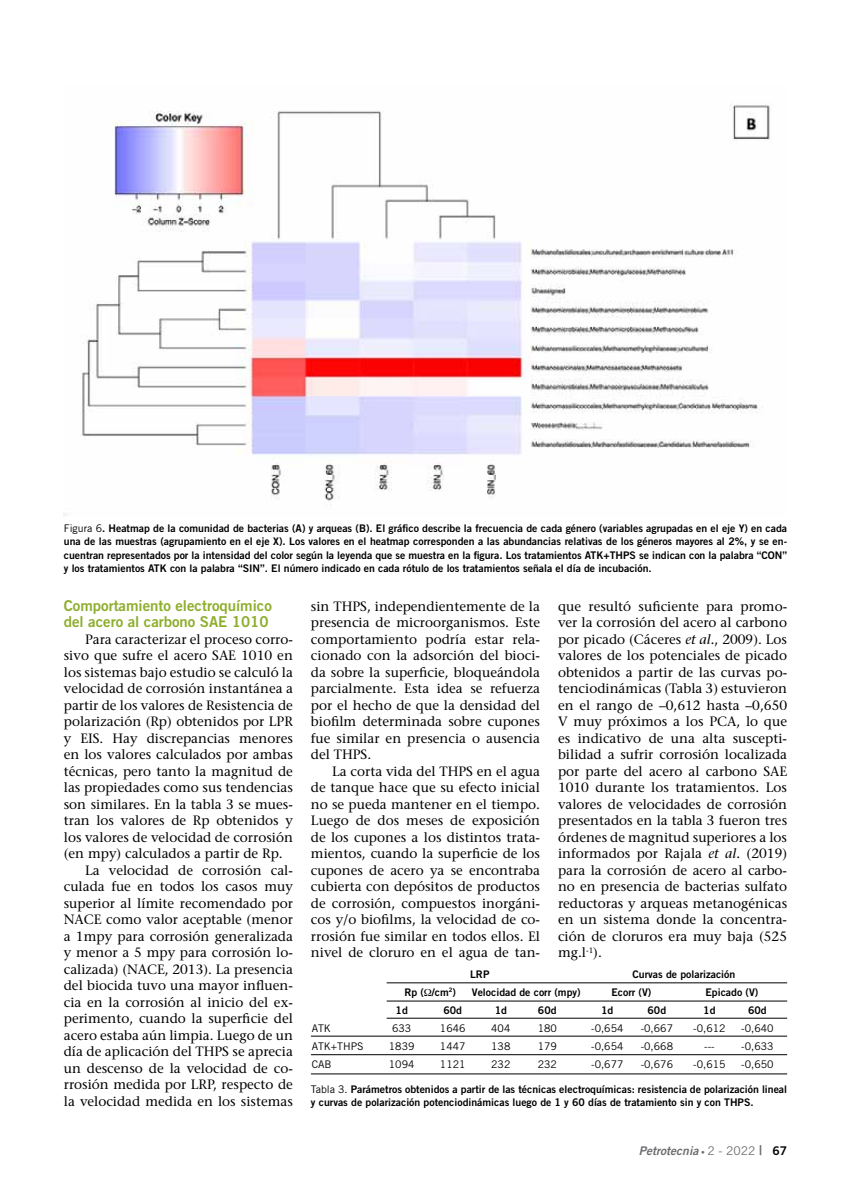
<style>
.page{position:relative;width:851px;height:1191px;background:#fff}
.page>*{position:absolute;margin:0;border:0;box-sizing:border-box;transform-origin:0 0}
.t1{font:15px/16.5px "Trade Gothic Bold Two";color:#8eae2d}
.t2{font:13.5px/16.5px "Stone Serif";color:#000;text-align:justify}
.t3{font:italic 12px "Trade Gothic Bold Two";color:#6d6e71}
.t4{font:10.5px/13.5px "Trade Gothic Bold Two";color:#000;text-align:justify}
.t5{font:10.5px "Trade Gothic";color:#000}
.s1{font-family:"Trade Gothic"}
.s2{font-style:italic}
.s3{font-style:normal;font-size:7.5px}
.s4{font-family:"Trade Gothic";font-style:normal}
.s5{font-style:normal;font-size:13.5px}
.s6{font-style:normal;color:#000}
</style>
<div class="page">
<img style="left:64px;top:105px;width:707px;height:411px">
<hr style="left:386px;top:982px;width:401px;height:1px;background:#000">
<hr style="left:386px;top:1000px;width:401px;height:1px;background:#000">
<hr style="left:386px;top:1017px;width:401px;height:1px;background:#000">
<hr style="left:311px;top:1036px;width:476px;height:1px;background:#000">
<hr style="left:311px;top:1054px;width:476px;height:1px;background:#000">
<hr style="left:311px;top:1073px;width:476px;height:1px;background:#000">
<p class="t4" style="left:64px;top:521px;width:724px"><span class="s1">Figura 6</span>. Heatmap de la comunidad de bacterias (A) y arqueas (B). El gráfico describe la frecuencia de cada género (variables agrupadas en el eje Y) en cada una de las muestras (agrupamiento en el eje X). Los valores en el heatmap corresponden a las abundancias relativas de los géneros mayores al 2%, y se en&shy;cuentran representados por la intensidad del color segú n la leyenda que se muestra en la figura. Los tratamientos ATK+THPS se indican con la palabra “CON” y los tratamientos ATK con la palabra “SIN”. El nú mero indicado en cada rótulo de los tratamientos señala el día de incubación.</p>
<p class="t1" style="left:64px;top:597px;width:209px">Comportamiento electroquímico del acero al carbono SAE 1010</p>
<p class="t2" style="left:85px;top:630px;width:209px">Para caracterizar el proceso corro-</p>
<p class="t2" style="left:64px;top:647px;width:230px">sivo que sufre el acero SAE 1010 en</p>
<p class="t2" style="left:64px;top:663px;width:230px">los sistemas bajo estudio se calculó la</p>
<p class="t2" style="left:64px;top:680px;width:230px">velocidad de corrosión instantánea a</p>
<p class="t2" style="left:64px;top:696px;width:230px">partir de los valores de Resistencia de</p>
<p class="t2" style="left:64px;top:713px;width:230px">polarización (Rp) obtenidos por LPR</p>
<p class="t2" style="left:64px;top:729px;width:230px">y EIS. Hay discrepancias menores</p>
<p class="t2" style="left:64px;top:746px;width:230px">en los valores calculados por ambas</p>
<p class="t2" style="left:64px;top:762px;width:230px">técnicas, pero tanto la magnitud de</p>
<p class="t2" style="left:64px;top:779px;width:230px">las propiedades como sus tendencias</p>
<p class="t2" style="left:64px;top:795px;width:230px">son similares. En la tabla 3 se mues-</p>
<p class="t2" style="left:64px;top:812px;width:230px">tran los valores de Rp obtenidos y</p>
<p class="t2" style="left:64px;top:828px;width:230px">los valores de velocidad de corrosión</p>
<p class="t2" style="left:64px;top:845px;width:220px">(en mpy) calculados a partir de Rp.</p>
<p class="t2" style="left:85px;top:861px;width:209px">La velocidad de corrosión cal-</p>
<p class="t2" style="left:64px;top:878px;width:230px">culada fue en todos los casos muy</p>
<p class="t2" style="left:64px;top:894px;width:230px">superior al límite recomendado por</p>
<p class="t2" style="left:64px;top:911px;width:230px">NACE como valor aceptable (menor</p>
<p class="t2" style="left:64px;top:927px;width:230px">a 1mpy para corrosión generalizada</p>
<p class="t2" style="left:64px;top:944px;width:230px">y menor a 5 mpy para corrosión lo-</p>
<p class="t2" style="left:64px;top:960px;width:230px">calizada) (NACE, 2013). La presencia</p>
<p class="t2" style="left:64px;top:977px;width:230px">del biocida tuvo una mayor influen-</p>
<p class="t2" style="left:64px;top:993px;width:230px">cia en la corrosión al inicio del ex-</p>
<p class="t2" style="left:64px;top:1010px;width:230px">perimento, cuando la superficie del</p>
<p class="t2" style="left:64px;top:1026px;width:230px">acero estaba aún limpia. Luego de un</p>
<p class="t2" style="left:64px;top:1043px;width:230px">día de aplicación del THPS se aprecia</p>
<p class="t2" style="left:64px;top:1059px;width:230px">un descenso de la velocidad de co-</p>
<p class="t2" style="left:64px;top:1076px;width:230px">rrosión medida por LRP, respecto de</p>
<p class="t2" style="left:64px;top:1092px;width:230px">la velocidad medida en los sistemas</p>
<p class="t2" style="left:311px;top:597px;width:230px">sin THPS, independientemente de la presencia de microorganismos. Este comportamiento podría estar rela&shy;cionado con la adsorción del bioci&shy;da sobre la superficie, bloqueándola parcialmente. Esta idea se refuerza por el hecho de que la densidad del biofilm determinada sobre cupones fue similar en presencia o ausencia del THPS.</p>
<p class="t2" style="left:311px;top:762px;width:230px;text-indent:21px">La corta vida del THPS en el agua de tanque hace que su efecto inicial no se pueda mantener en el tiempo.<br>Luego de dos meses de exposición de los cupones a los distintos trata&shy;mientos, cuando la superficie de los cupones de acero ya se encontraba cubierta con depósitos de productos de corrosión, compuestos inorgáni&shy;cos y/o biofilms, la velocidad de co&shy;rrosión fue similar en todos ellos. El nivel de cloruro en el agua de tan-</p>
<p class="t2" style="left:558px;top:597px;width:230px">que resultó suficiente para promo&shy;ver la corrosión del acero al carbono por picado (Cáceres <span class="s2">et al.</span>, 2009). Los valores de los potenciales de picado obtenidos a partir de las curvas po&shy;tenciodinámicas (Tabla 3) estuvieron en el rango de –0,612 hasta –0,650<br>V muy próximos a los PCA, lo que es indicativo de una alta suscepti&shy;bilidad a sufrir corrosión localizada por parte del acero al carbono SAE 1010 durante los tratamientos. Los valores de velocidades de corrosión presentados en la tabla 3 fueron tres órdenes de magnitud superiores a los informados por Rajala <span class="s2">et al.</span> (2019) para la corrosión de acero al carbo&shy;no en presencia de bacterias sulfato reductoras y arqueas metanogénicas en un sistema donde la concentra&shy;ción de cloruros era muy baja (525 mg.l<sup>-1</sup>).</p>
<p class="t4" style="left:470px;top:966px;width:21px">LRP</p>
<p class="t4" style="left:632px;top:966px;width:104px">Curvas de polarización</p>
<p class="t4" style="left:404px;top:984px;width:53px">Rp ( /cm<sup>2</sup>)</p>
<p class="t4" style="left:472px;top:984px;width:110px">Velocidad de corr (mpy)</p>
<p class="t4" style="left:611px;top:984px;width:41px">Ecorr (V)</p>
<p class="t4" style="left:705px;top:984px;width:54px">Epicado (V)</p>
<p class="t4" style="left:395px;top:1002px;width:14px">1d</p>
<p class="t4" style="left:443px;top:1002px;width:20px">60d</p>
<p class="t4" style="left:494px;top:1002px;width:14px">1d</p>
<p class="t4" style="left:538px;top:1002px;width:20px">60d</p>
<p class="t4" style="left:601px;top:1002px;width:14px">1d</p>
<p class="t4" style="left:647px;top:1002px;width:20px">60d</p>
<p class="t4" style="left:703px;top:1002px;width:14px">1d</p>
<p class="t4" style="left:748px;top:1002px;width:20px">60d</p>
<p class="t5" style="left:311px;top:1021px;width:21px">ATK</p>
<p class="t5" style="left:392px;top:1021px;width:21px">633</p>
<p class="t5" style="left:440px;top:1021px;width:27px">1646</p>
<p class="t5" style="left:491px;top:1021px;width:21px">404</p>
<p class="t5" style="left:537px;top:1021px;width:21px">180</p>
<p class="t5" style="left:591px;top:1021px;width:34px">-0,654</p>
<p class="t5" style="left:640px;top:1021px;width:34px">-0,667</p>
<p class="t5" style="left:693px;top:1021px;width:34px">-0,612</p>
<p class="t5" style="left:741px;top:1021px;width:34px">-0,640</p>
<p class="t5" style="left:311px;top:1039px;width:53px">ATK+THPS</p>
<p class="t5" style="left:389px;top:1039px;width:27px">1839</p>
<p class="t5" style="left:440px;top:1039px;width:27px">1447</p>
<p class="t5" style="left:491px;top:1039px;width:21px">138</p>
<p class="t5" style="left:537px;top:1039px;width:21px">179</p>
<p class="t5" style="left:591px;top:1039px;width:34px">-0,654</p>
<p class="t5" style="left:640px;top:1039px;width:34px">-0,668</p>
<p class="t5" style="left:741px;top:1039px;width:34px">-0,633</p>
<p class="t5" style="left:311px;top:1057px;width:21px">CAB</p>
<p class="t5" style="left:389px;top:1057px;width:27px">1094</p>
<p class="t5" style="left:440px;top:1057px;width:27px">1121</p>
<p class="t5" style="left:491px;top:1057px;width:21px">232</p>
<p class="t5" style="left:537px;top:1057px;width:21px">232</p>
<p class="t5" style="left:591px;top:1057px;width:34px">-0,677</p>
<p class="t5" style="left:640px;top:1057px;width:34px">-0,676</p>
<p class="t5" style="left:693px;top:1057px;width:34px">-0,615</p>
<p class="t5" style="left:741px;top:1057px;width:34px">-0,650</p>
<p class="t4" style="left:311px;top:1081px;width:477px"><span class="s1">Tabla 3.</span> Parámetros obtenidos a partir de las técnicas electroquímicas: resistencia de polarización lineal y curvas de polarización potenciodinámicas luego de 1 y 60 días de tratamiento sin y con THPS.</p>
<p class="t3" style="left:639px;top:1143px;width:150px">Petrotecnia <span class="s3">•</span> <span class="s4">2 - 2022</span> <span class="s5">|</span> <span class="s6">67</span></p>
</div>
